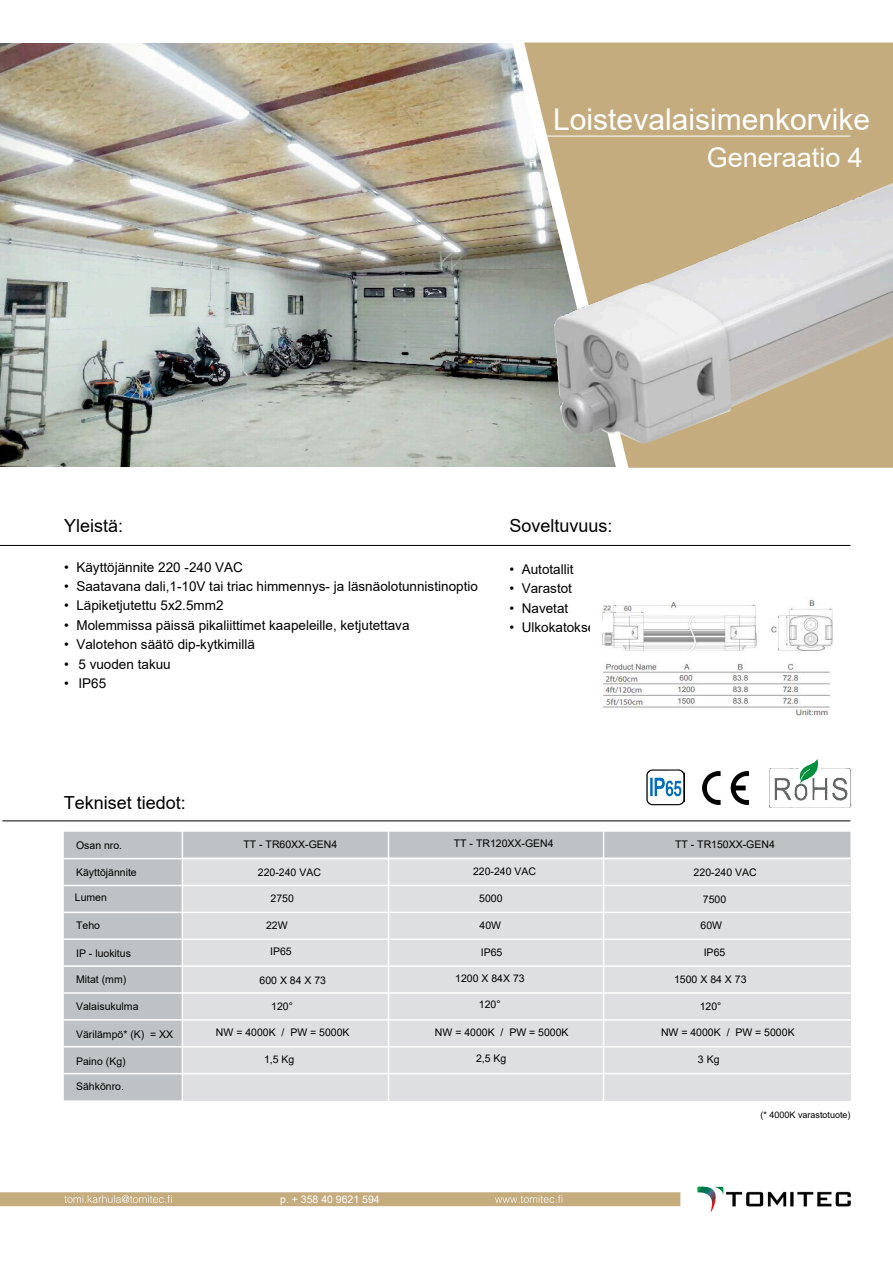
<style>
.page{position:relative;width:893px;height:1263px;background:#fff}
.page>*{position:absolute;margin:0;border:0;box-sizing:border-box;transform-origin:0 0}
.t1{font:30px "Arial";color:#fff}
.t2{font:27px "Arial";color:#fff}
.t3{font:18px "Arial";color:#000}
.t4{font:13.5px "Arial";color:#000}
.t5{font:10.5px "Arial";color:#000}
.t6{font:10.5px "Arial";color:#fff}
.t7{font:9px "Arial";color:#000}
</style>
<div class="page">
<img style="left:0;top:43px;width:501px;height:423px">
<img style="left:697px;top:1186px;width:154px;height:26px">
<hr style="left:2px;top:820px;width:848px;height:1px;background:#000">
<hr style="left:0;top:545px;width:850px;height:1px;background:#000">
<div style="left:0;top:1193px;width:680px;height:12px;background:#c4ac7f"></div>
<div style="left:0;top:1192px;width:680px;height:14px;border:2px solid #c4ac7f"></div>
<div style="left:638px;top:42px;width:255px;height:426px;background:#c4ac7f"></div>
<svg style="left:501px;top:42px;width:137px;height:426px;background:#b6af9a"></svg>
<hr style="left:543px;top:136px;width:307px;height:1px;background:#fff">
<div style="left:64px;top:832px;width:786px;height:268px;background:#bec2c4"></div>
<div style="left:183px;top:857px;width:667px;height:243px;background:#dedfe0;border:2px solid #dedfe0"></div>
<hr style="left:63px;top:858px;width:788px;height:1px;background:#fff">
<hr style="left:63px;top:885px;width:788px;height:1px;background:#fff">
<hr style="left:63px;top:912px;width:788px;height:1px;background:#fff">
<hr style="left:63px;top:938px;width:788px;height:2px;background:#fff">
<hr style="left:64px;top:965px;width:787px;height:2px;background:#fff">
<hr style="left:64px;top:992px;width:787px;height:2px;background:#fff">
<hr style="left:64px;top:1019px;width:787px;height:2px;background:#fff">
<hr style="left:64px;top:1046px;width:787px;height:1px;background:#fff">
<hr style="left:64px;top:1073px;width:787px;height:1px;background:#fff">
<hr style="left:603px;top:831px;width:1px;height:296px;background:#fff">
<hr style="left:388px;top:831px;width:1px;height:296px;background:#fff">
<hr style="left:182px;top:830px;width:1px;height:297px;background:#fff">
<img style="left:769px;top:759px;width:83px;height:49px">
<svg style="left:64px;top:1195px;width:108px;height:8px"></svg>
<svg style="left:495px;top:1195px;width:67px;height:8px"></svg>
<img style="left:702px;top:771px;width:46px;height:33px">
<img style="left:647px;top:770px;width:37px;height:36px">
<img style="left:554px;top:183px;width:339px;height:261px">
<img style="left:602px;top:600px;width:231px;height:119px">
<h1 class="t1" style="left:553px;top:98px;width:318px">Loistevalaisimenkorvike</h1>
<h2 class="t2" style="left:707px;top:139px;width:158px">Generaatio 4</h2>
<h3 class="t3" style="left:64px;top:514px;width:61px">Yleistä:</h3>
<p class="t4" style="left:64px;top:557px;width:180px">• Käyttöjännite 220 -240 VAC</p>
<p class="t4" style="left:64px;top:577px;width:415px">• Saatavana dali,1-10V tai triac himmennys- ja läsnäolotunnistinoptio</p>
<p class="t4" style="left:64px;top:596px;width:161px">• Läpiketjutettu 5x2.5mm2</p>
<p class="t4" style="left:64px;top:616px;width:347px">• Molemmissa päissä pikaliittimet kaapeleille, ketjutettava</p>
<p class="t4" style="left:64px;top:635px;width:192px">• Valotehon säätö dip-kytkimillä</p>
<p class="t4" style="left:64px;top:655px;width:108px">• 5 vuoden takuu</p>
<p class="t4" style="left:64px;top:674px;width:44px">• IP65</p>
<h3 class="t3" style="left:510px;top:514px;width:105px">Soveltuvuus:</h3>
<p class="t4" style="left:510px;top:559px;width:66px">• Autotallit</p>
<p class="t4" style="left:510px;top:579px;width:64px">• Varastot</p>
<p class="t4" style="left:510px;top:598px;width:60px">• Navetat</p>
<p class="t4" style="left:510px;top:618px;width:91px">• Ulkokatokset</p>
<h3 class="t3" style="left:64px;top:790px;width:124px">Tekniset tiedot:</h3>
<p class="t5" style="left:76px;top:838px;width:48px">Osan nro.</p>
<p class="t5" style="left:243px;top:837px;width:95px">TT - TR60XX-GEN4</p>
<p class="t5" style="left:454px;top:836px;width:101px">TT - TR120XX-GEN4</p>
<p class="t5" style="left:675px;top:837px;width:101px">TT - TR150XX-GEN4</p>
<p class="t5" style="left:76px;top:865px;width:62px">Käyttöjännite</p>
<p class="t5" style="left:258px;top:864px;width:65px">220-240 VAC</p>
<p class="t5" style="left:473px;top:864px;width:65px">220-240 VAC</p>
<p class="t5" style="left:694px;top:865px;width:65px">220-240 VAC</p>
<p class="t5" style="left:75px;top:890px;width:34px">Lumen</p>
<p class="t5" style="left:76px;top:918px;width:25px">Teho</p>
<p class="t5" style="left:76px;top:946px;width:56px">IP - luokitus</p>
<p class="t5" style="left:76px;top:972px;width:52px">Mitat (mm)</p>
<p class="t5" style="left:76px;top:999px;width:64px">Valaisukulma</p>
<p class="t5" style="left:76px;top:1027px;width:99px">Värilämpö* (K) = XX</p>
<p class="t5" style="left:76px;top:1054px;width:51px">Paino (Kg)</p>
<p class="t5" style="left:76px;top:1079px;width:49px">Sähkönro.</p>
<p class="t5" style="left:271px;top:891px;width:25px">2750</p>
<p class="t5" style="left:479px;top:891px;width:25px">5000</p>
<p class="t5" style="left:703px;top:892px;width:25px">7500</p>
<p class="t5" style="left:266px;top:918px;width:23px">22W</p>
<p class="t5" style="left:480px;top:918px;width:23px">40W</p>
<p class="t5" style="left:701px;top:918px;width:23px">60W</p>
<p class="t5" style="left:270px;top:944px;width:23px">IP65</p>
<p class="t5" style="left:481px;top:945px;width:23px">IP65</p>
<p class="t5" style="left:704px;top:945px;width:23px">IP65</p>
<p class="t5" style="left:260px;top:973px;width:68px">600 X 84 X 73</p>
<p class="t5" style="left:455px;top:971px;width:71px">1200 X 84X 73</p>
<p class="t5" style="left:674px;top:972px;width:74px">1500 X 84 X 73</p>
<p class="t5" style="left:271px;top:999px;width:23px">120°</p>
<p class="t5" style="left:216px;top:1025px;width:135px">NW = 4000K / PW = 5000K</p>
<p class="t5" style="left:479px;top:997px;width:23px">120°</p>
<p class="t5" style="left:700px;top:999px;width:23px">120°</p>
<p class="t5" style="left:435px;top:1025px;width:135px">NW = 4000K / PW = 5000K</p>
<p class="t5" style="left:661px;top:1025px;width:135px">NW = 4000K / PW = 5000K</p>
<p class="t5" style="left:264px;top:1052px;width:32px">1,5 Kg</p>
<p class="t5" style="left:476px;top:1051px;width:32px">2,5 Kg</p>
<p class="t5" style="left:698px;top:1052px;width:23px">3 Kg</p>
<p class="t6" style="left:280px;top:1192px;width:101px">p. + 358 40 9621 594</p>
<p class="t7" style="left:760px;top:1108px;width:92px">(* 4000K varastotuote)</p>
</div>
